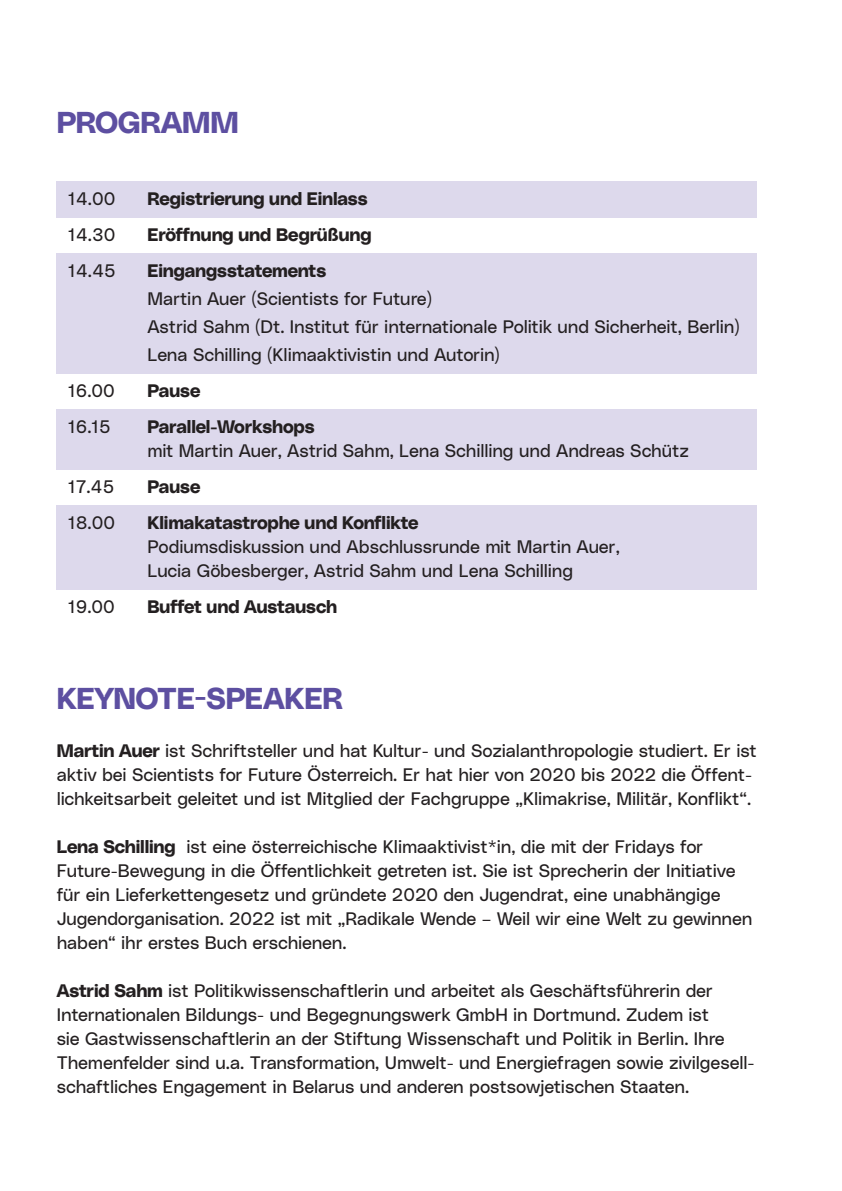
<style>
.page{position:relative;width:842px;height:1191px;background:#fff}
.page>*{position:absolute;margin:0;border:0;box-sizing:border-box;transform-origin:0 0}
.t1{font:30px "Lentia Nova Bulky";letter-spacing:-.01em;color:#5d4fa1}
.t2{font:18px/24px "Lentia Nova Neutral";letter-spacing:-.01em;color:#231f20}
.t3{font:18px "Lentia Nova Bulky";letter-spacing:-.01em;color:#231f20}
.s1{font-family:"Lentia Nova Bulky"}
</style>
<div class="page">
<div style="left:57px;top:181px;width:700px;height:36px;background:#ddd9ec"></div>
<div style="left:57px;top:253px;width:700px;height:120px;background:#ddd9ec"></div>
<div style="left:57px;top:409px;width:700px;height:60px;background:#ddd9ec"></div>
<div style="left:57px;top:505px;width:700px;height:84px;background:#ddd9ec"></div>
<h1 class="t1" style="left:57px;top:99px;width:184px">PROGRAMM</h1>
<p class="t2" style="left:68px;top:185px;width:49px">14.00</p>
<p class="t3" style="left:147px;top:185px;width:222px">Registrierung und Einlass</p>
<p class="t2" style="left:68px;top:221px;width:49px">14.30</p>
<p class="t3" style="left:147px;top:221px;width:226px">Eröffnung und Begrüßung</p>
<p class="t2" style="left:68px;top:257px;width:49px">14.45</p>
<p class="t3" style="left:147px;top:257px;width:180px">Eingangsstatements</p>
<p class="t2" style="left:147px;top:283px;width:594px;line-height:28px">Martin Auer (Scientists for Future)<br>Astrid Sahm (Dt. Institut für internationale Politik und Sicherheit, Berlin)<br>Lena Schilling (Klimaaktivistin und Autorin)</p>
<p class="t2" style="left:68px;top:377px;width:48px">16.00</p>
<p class="t3" style="left:147px;top:377px;width:54px">Pause</p>
<p class="t2" style="left:68px;top:413px;width:44px">16.15</p>
<p class="t3" style="left:147px;top:413px;width:169px">Parallel-Workshops</p>
<p class="t2" style="left:147px;top:437px;width:543px">mit Martin Auer, Astrid Sahm, Lena Schilling und Andreas Schütz</p>
<p class="t2" style="left:68px;top:473px;width:48px">17.45</p>
<p class="t3" style="left:147px;top:473px;width:54px">Pause</p>
<p class="t2" style="left:68px;top:509px;width:49px">18.00</p>
<p class="t3" style="left:147px;top:509px;width:273px">Klimakatastrophe und Konflikte</p>
<p class="t2" style="left:147px;top:533px;width:474px">Podiumsdiskussion und Abschlussrunde mit Martin Auer,<br>Lucia Göbesberger, Astrid Sahm und Lena Schilling</p>
<p class="t2" style="left:68px;top:593px;width:48px">19.00</p>
<p class="t3" style="left:147px;top:593px;width:191px">Buffet und Austausch</p>
<h1 class="t1" style="left:57px;top:675px;width:288px">KEYNOTE-SPEAKER</h1>
<p class="t2" style="left:57px;top:737px;width:702px"><span class="s1">Martin Auer</span> ist Schriftsteller und hat Kultur- und Sozialanthropologie studiert. Er ist aktiv bei Scientists for Future Österreich. Er hat hier von 2020 bis 2022 die Öffent&shy;lichkeitsarbeit geleitet und ist Mitglied der Fachgruppe „Klimakrise, Militär, Konflikt“.</p>
<p class="t2" style="left:57px;top:833px;width:697px"><span class="s1">Lena Schilling</span> ist eine österreichische Klimaaktivist*in, die mit der Fridays for Future-Bewegung in die Öffentlichkeit getreten ist. Sie ist Sprecherin der Initiative für ein Lieferkettengesetz und gründete 2020 den Jugendrat, eine unabhängige Jugendorganisation. 2022 ist mit „Radikale Wende – Weil wir eine Welt zu gewinnen haben“ ihr erstes Buch erschienen.</p>
<p class="t2" style="left:57px;top:977px;width:699px"><span class="s1">Astrid Sahm</span> ist Politikwissenschaftlerin und arbeitet als Geschäftsführerin der Internationalen Bildungs- und Begegnungswerk GmbH in Dortmund. Zudem ist<br>sie Gastwissenschaftlerin an der Stiftung Wissenschaft und Politik in Berlin. Ihre Themenfelder sind u.a. Transformation, Umwelt- und Energiefragen sowie zivilgesell&shy;schaftliches Engagement in Belarus und anderen postsowjetischen Staaten.</p>
</div>
